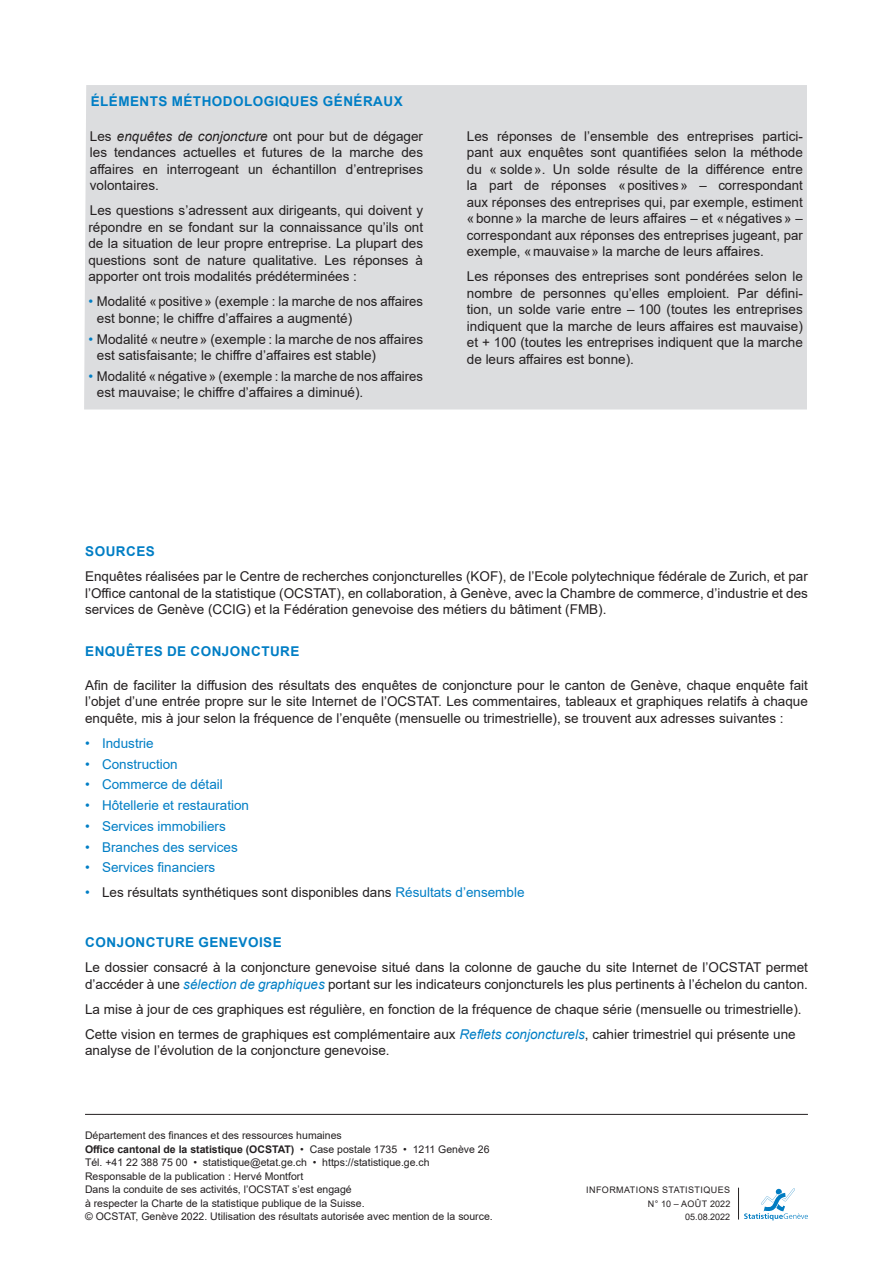
<style>
.page{position:relative;width:893px;height:1263px;background:#fff}
.page>*{position:absolute;margin:0;border:0;box-sizing:border-box;transform-origin:0 0}
.texte_-_texte_couran{font:13.5px/16.5px "Arial";color:#231f20;text-align:justify}
.texte_-_titre_3{font:13.5px/16.5px "Arial";color:#231f20;text-align:justify}
.Retrait_4mm{font:13.5px/16.5px "Arial";color:#231f20}
.texte_-_texte_couran-2{font:13.5px "Arial";color:#007ec5}
.texte_-_titre_3-2{font:700 13.5px "Arial";letter-spacing:.035em;color:#007ec5}
.texte_-_texte_couran-3{font:700 13.5px "Arial";letter-spacing:.035em;color:#007ec5}
.t1{font:10.5px/13.5px "Arial";color:#231f20}
.t2{font:9px/13.5px "Arial";letter-spacing:.045em;color:#231f20;text-align:right}
.s1{font-style:italic}
.s2{color:#007ec5}
.s3{font-style:italic;color:#007ec5}
.s4{font-weight:700}
</style>
<div class="page">
<hr style="left:85px;top:1114px;width:723px;height:1px;background:#231f20">
<svg style="left:744px;top:1188px;width:64px;height:32px"></svg>
<hr style="left:738px;top:1188px;width:1px;height:31px;background:#231f20">
<div style="left:84px;top:85px;width:723px;height:324px;background:#dcdddf"></div>
<p class="texte_-_titre_3-2" style="left:91px;top:91px;width:313px">ÉLÉMENTS MÉTHODOLOGIQUES GÉNÉRAUX</p>
<p class="texte_-_texte_couran" style="left:90px;top:128px;width:335px">Les <span class="s1">enquêtes de conjoncture</span> ont pour but de dégager les tendances actuelles et futures de la marche des affaires en interrogeant un échantillon d’entreprises volontaires.</p>
<p class="texte_-_texte_couran" style="left:88px;top:202px;width:336px">Les questions s’adressent aux dirigeants, qui doivent y répondre en se fondant sur la connaissance qu’ils ont de la situation de leur propre entreprise. La plupart des questions sont de nature qualitative. Les réponses à apporter ont trois modalités prédéterminées :</p>
<p class="Retrait_4mm" style="left:97px;top:293px;width:328px;text-indent:-9px"><span class="s2">•</span> Modalité «positive» (exemple : la marche de nos affaires est bonne; le chiffre d’affaires a augmenté)</p>
<p class="Retrait_4mm" style="left:97px;top:330px;width:328px;text-indent:-9px"><span class="s2">•</span> Modalité «neutre» (exemple : la marche de nos affaires est satisfaisante; le chiffre d’affaires est stable)</p>
<p class="Retrait_4mm" style="left:97px;top:368px;width:328px;text-indent:-9px"><span class="s2">•</span> Modalité «négative» (exemple : la marche de nos affaires est mauvaise; le chiffre d’affaires a diminué).</p>
<p class="texte_-_texte_couran" style="left:467px;top:128px;width:337px">Les réponses de l’ensemble des entreprises partici&shy;pant aux enquêtes sont quantifiées selon la méthode du « solde». Un solde résulte de la différence entre la part de réponses «positives» – correspondant aux réponses des entreprises qui, par exemple, estiment «bonne» la marche de leurs affaires – et «négatives» – correspondant aux réponses des entreprises jugeant, par exemple, «mauvaise» la marche de leurs affaires.</p>
<p class="texte_-_texte_couran" style="left:467px;top:268px;width:337px">Les réponses des entreprises sont pondérées selon le nombre de personnes qu’elles emploient. Par défini&shy;tion, un solde varie entre – 100 (toutes les entreprises indiquent que la marche de leurs affaires est mauvaise) et + 100 (toutes les entreprises indiquent que la marche de leurs affaires est bonne).</p>
<p class="texte_-_titre_3-2" style="left:85px;top:542px;width:71px">SOURCES</p>
<p class="texte_-_texte_couran" style="left:85px;top:568px;width:724px">Enquêtes réalisées par le Centre de recherches conjoncturelles (KOF), de l’Ecole polytechnique fédérale de Zurich, et par l’Office cantonal de la statistique (OCSTAT), en collaboration, à Genève, avec la Chambre de commerce, d’industrie et des services de Genève (CCIG) et la Fédération genevoise des métiers du bâtiment (FMB).</p>
<p class="texte_-_titre_3-2" style="left:85px;top:642px;width:216px">ENQUÊTES DE CONJONCTURE</p>
<p class="texte_-_titre_3" style="left:85px;top:677px;width:724px">Afin de faciliter la diffusion des résultats des enquêtes de conjoncture pour le canton de Genève, chaque enquête fait l’objet d’une entrée propre sur le site Internet de l’OCSTAT. Les commentaires, tableaux et graphiques relatifs à chaque enquête, mis à jour selon la fréquence de l’enquête (mensuelle ou trimestrielle), se trouvent aux adresses suivantes :</p>
<p class="texte_-_texte_couran-2" style="left:85px;top:734px;width:70px">• Industrie</p>
<p class="texte_-_texte_couran-2" style="left:85px;top:754px;width:94px">• Construction</p>
<p class="texte_-_texte_couran-2" style="left:85px;top:775px;width:139px">• Commerce de détail</p>
<p class="texte_-_texte_couran-2" style="left:85px;top:796px;width:166px">• Hôtellerie et restauration</p>
<p class="texte_-_texte_couran-2" style="left:85px;top:817px;width:142px">• Services immobiliers</p>
<p class="texte_-_texte_couran-2" style="left:85px;top:837px;width:154px">• Branches des services</p>
<p class="texte_-_texte_couran-2" style="left:85px;top:858px;width:132px">• Services financiers</p>
<p class="texte_-_texte_couran" style="left:85px;top:884px;width:441px"><span class="s2">•</span> Les résultats synthétiques sont disponibles dans <span class="s2">Résultats d’ensemble</span></p>
<p class="texte_-_texte_couran-3" style="left:85px;top:933px;width:198px">CONJONCTURE GENEVOISE</p>
<p class="texte_-_texte_couran" style="left:85px;top:959px;width:724px">Le dossier consacré à la conjoncture genevoise situé dans la colonne de gauche du site Internet de l’OCSTAT permet d’accéder à une <span class="s3">sélection de graphiques</span> portant sur les indicateurs conjoncturels les plus pertinents à l’échelon du canton.</p>
<p class="texte_-_texte_couran" style="left:85px;top:1001px;width:718px">La mise à jour de ces graphiques est régulière, en fonction de la fréquence de chaque série (mensuelle ou trimestrielle).</p>
<p class="texte_-_texte_couran" style="left:85px;top:1026px;width:712px">Cette vision en termes de graphiques est complémentaire aux <span class="s3">Reflets conjoncturels</span>, cahier trimestriel qui présente une analyse de l’évolution de la conjoncture genevoise.</p>
<p class="t1" style="left:85px;top:1129px;width:409px">Département des finances et des ressources humaines<br><span class="s4">Office cantonal de la statistique (OCSTAT)</span> • Case postale 1735 • 1211 Genève 26<br>Tél. +41 22 388 75 00 • statistique@etat.ge.ch • https://statistique.ge.ch Responsable de la publication : Hervé Montfort<br>Dans la conduite de ses activités, l’OCSTAT s’est engagé<br>à respecter la Charte de la statistique publique de la Suisse.<br>© OCSTAT, Genève 2022. Utilisation des résultats autorisée avec mention de la source.</p>
<p class="t2" style="left:586px;top:1183px;width:146px">INFORMATIONS STATISTIQUES<br>N° 10 – AOÛT 2022<br>05.08.2022</p>
</div>
